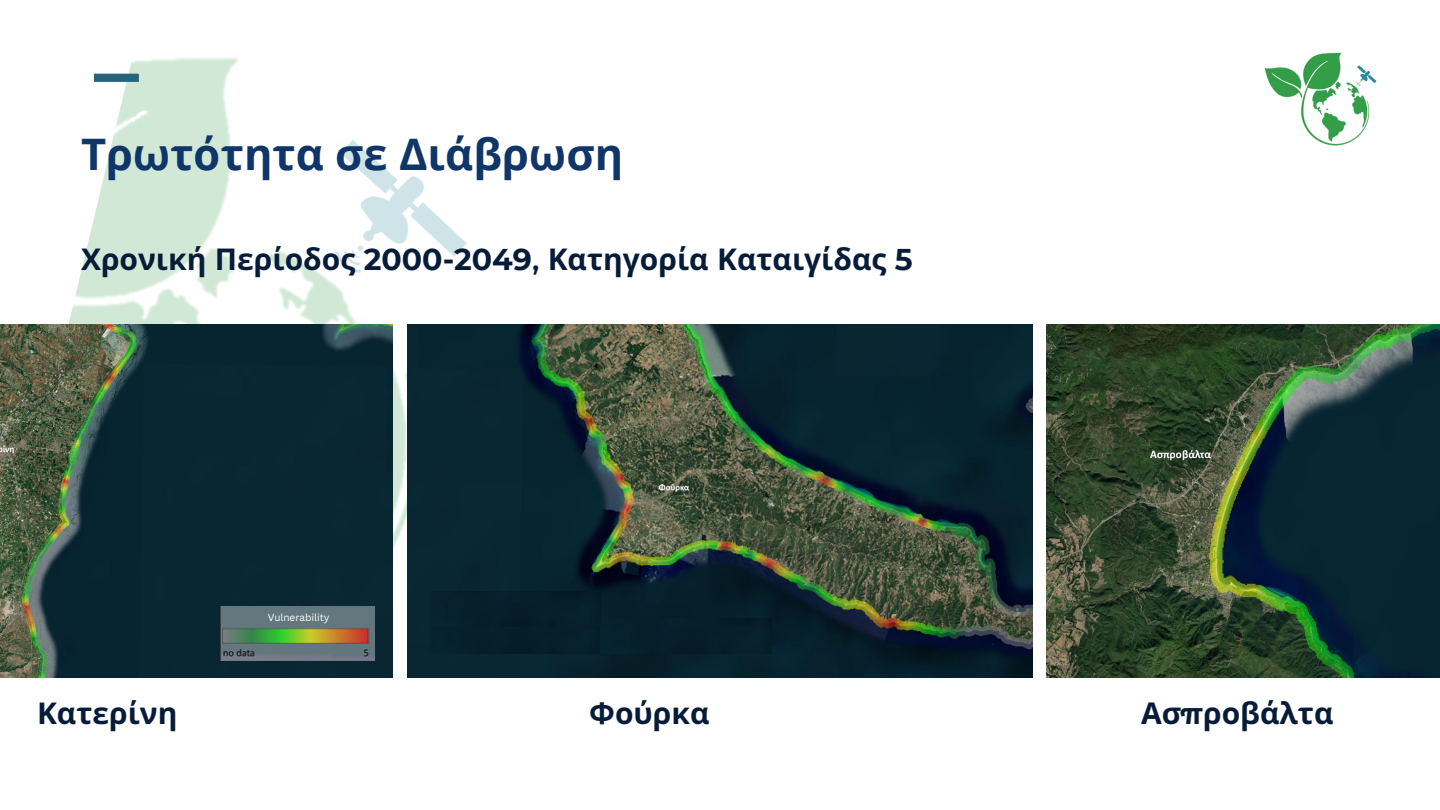
<style>
.page{position:relative;width:1440px;height:810px;background:#fff}
.page>*{position:absolute;margin:0;border:0;box-sizing:border-box;transform-origin:0 0}
.t1{font:700 43.4px "Noto Sans";color:#0f3569}
.t2{font:700 30px "Noto Sans";color:#071c39}
.t3{font:10px "Canva Sans";color:#fff}
.s1{font-family:"Montserrat"}
.s2{font-family:"Montserrat";font-weight:600}
</style>
<div class="page">
<img style="left:0;top:58px;width:566px;height:620px">
<img style="left:407px;top:325px;width:626px;height:352px">
<img style="left:0;top:325px;width:393px;height:352px">
<img style="left:1047px;top:325px;width:393px;height:352px">
<img style="left:220px;top:607px;width:154px;height:54px">
<div style="left:429px;top:619px;width:343px;height:35px;background:#061f2b"></div>
<div style="left:429px;top:592px;width:171px;height:35px;background:#061f2b"></div>
<div style="left:230px;top:607px;width:137px;height:21px;background:#64777e"></div>
<div style="left:94px;top:74px;width:45px;height:8px;background:#28637e"></div>
<img style="left:1264px;top:52px;width:113px;height:94px">
<p class="t1" style="left:81px;top:124px;width:544px">Τρωτότητα σε Διάβρωση</p>
<p class="t2" style="left:81px;top:238px;width:833px">Χρονική Περίοδος <span class="s1">2000-2049</span><span class="s2">,</span> Κατηγορία Καταιγίδας <span class="s1">5</span></p>
<p class="t3" style="left:268px;top:610px;width:63px">Vulnerability</p>
<p class="t2" style="left:37px;top:692px;width:142px">Κατερίνη</p>
<p class="t2" style="left:589px;top:692px;width:122px">Φούρκα</p>
<p class="t2" style="left:1141px;top:692px;width:194px">Ασ<span class="s1">π</span>ροβάλτα</p>
</div>
